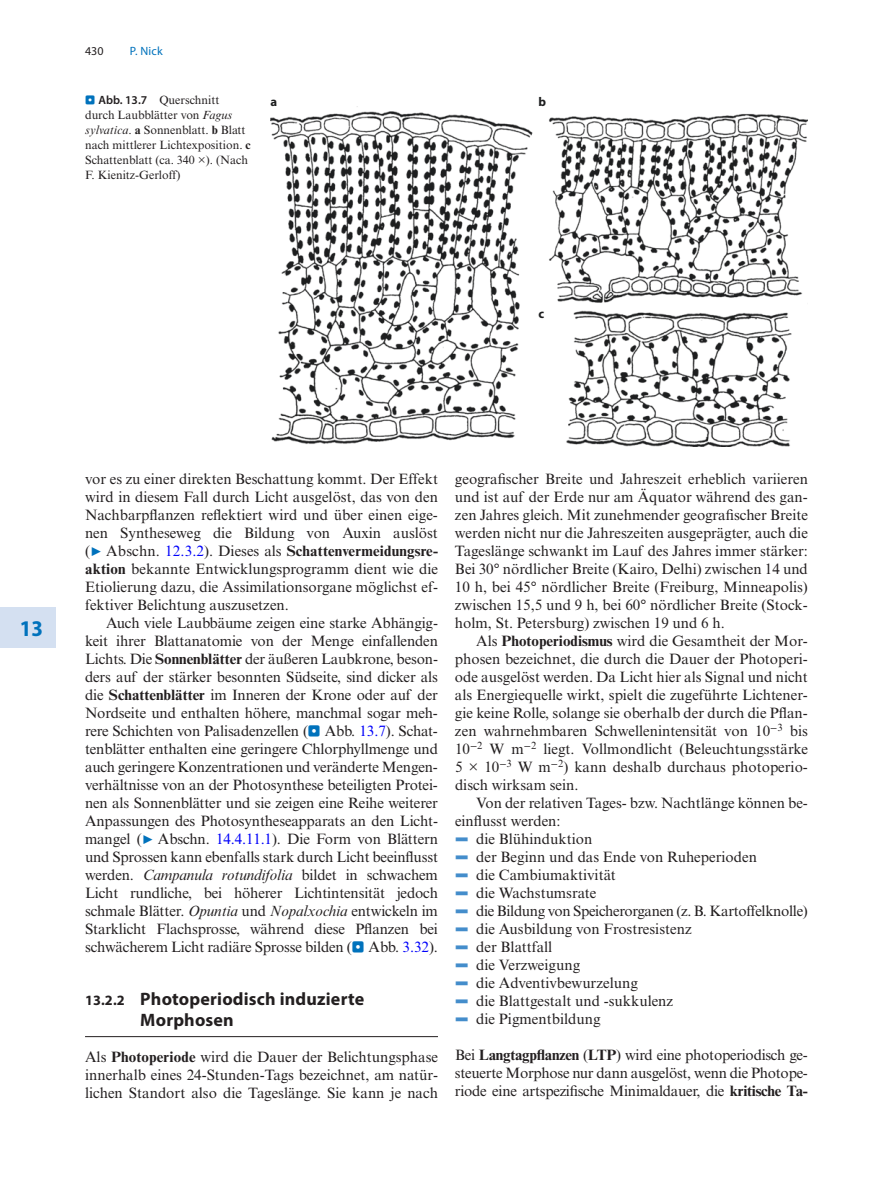
<style>
.page{position:relative;width:893px;height:1187px;background:#fff}
.page>*{position:absolute;margin:0;border:0;box-sizing:border-box;transform-origin:0 0}
.t1{font:700 semi-condensed 22.5px "Myriad Pro";color:#0072bc}
.t2{font:700 18px/21px "Myriad Pro";letter-spacing:.01em;color:#231f20}
.t3{font:15px/18px "Times New Roman MT Std";color:#231f20;text-align:justify}
.t4{font:700 12.75px "Myriad";color:#1d1e1f}
.t5{font:12px/15px "Times New Roman MT Std";color:#231f20}
.t6{font:12px "Myriad Pro Regular 2";color:#0072bc}
.t7{font:12px "Myriad Pro";color:#231f20}
.s1{font-family:"Blik Buttons";color:#0072bc}
.s2{font-family:"Myriad Pro";font-weight:600}
.s3{font-style:italic}
.s4{font-weight:700}
.s5{color:#0000fa}
.s6{font-size:14.25px}
.s7{font-family:"Blik Buttons";color:#448dcb}
</style>
<div class="page">
<div style="left:0;top:607px;width:55px;height:40px;background:#d4e0f1"></div>
<hr style="left:85px;top:1036px;width:353px;height:1px;background:#231f20">
<img style="left:271px;top:106px;width:537px;height:340px">
<p class="t7" style="left:85px;top:44px;width:20px">430</p>
<p class="t6" style="left:130px;top:44px;width:34px">P. Nick</p>
<p class="t5" style="left:85px;top:93px;width:167px"><span class="s1">..</span> <span class="s2">Abb. 13.7</span> Querschnitt durch Laubblätter von <span class="s3">Fagus sylvatica</span>. <span class="s4">a</span> Sonnenblatt. <span class="s4">b</span> Blatt nach mittlerer Lichtexposition. <span class="s4">c<br></span>Schattenblatt (ca. 340 ×). (Nach<br>F. Kienitz-Gerloff)</p>
<p class="t4" style="left:271px;top:95px;width:8px">a</p>
<p class="t4" style="left:538px;top:95px;width:9px">b</p>
<p class="t4" style="left:538px;top:307px;width:7px">c</p>
<h1 class="t1" style="left:20px;top:613px;width:25px">13</h1>
<p class="t3" style="left:85px;top:470px;width:354px">vor es zu einer direkten Beschattung kommt. Der Effekt wird in diesem Fall durch Licht ausgelöst, das von den Nachbarpflanzen reflektiert wird und über einen eige&shy;nen Syntheseweg die Bildung von Auxin auslöst (<span class="s1">7</span> Abschn. <span class="s5">12.3.2</span>). Dieses als <span class="s4">Schattenvermeidungsre&shy;aktion</span> bekannte Entwicklungsprogramm dient wie die Etiolierung dazu, die Assimilationsorgane möglichst ef&shy;fektiver Belichtung auszusetzen.</p>
<p class="t3" style="left:85px;top:614px;width:354px;text-indent:21px">Auch viele Laubbäume zeigen eine starke Abhängig&shy;keit ihrer Blattanatomie von der Menge einfallenden Lichts. Die <span class="s4">Sonnenblätter</span> der äußeren Laubkrone, beson&shy;ders auf der stärker besonnten Südseite, sind dicker als die <span class="s4">Schattenblätter</span> im Inneren der Krone oder auf der Nordseite und enthalten höhere, manchmal sogar meh&shy;rere Schichten von Palisadenzellen (<span class="s1">.</span> Abb. <span class="s5">13.7</span>). Schat&shy;tenblätter enthalten eine geringere Chlorphyllmenge und auch geringere Konzentrationen und veränderte Mengen&shy;verhältnisse von an der Photosynthese beteiligten Protei&shy;nen als Sonnenblätter und sie zeigen eine Reihe weiterer Anpassungen des Photosyntheseapparats an den Licht&shy;mangel (<span class="s1">7</span> Abschn. <span class="s5">14.4.11.1</span>). Die Form von Blättern und Sprossen kann ebenfalls stark durch Licht beeinflusst werden. <span class="s3">Campanula rotundifolia</span> bildet in schwachem Licht rundliche, bei höherer Lichtintensität jedoch schmale Blätter. <span class="s3">Opuntia</span> und <span class="s3">Nopalxochia</span> entwickeln im Starklicht Flachsprosse, während diese Pflanzen bei schwächerem Licht radiäre Sprosse bilden (<span class="s1">.</span> Abb. <span class="s5">3.32</span>).</p>
<p class="t2" style="left:140px;top:987px;width:225px;text-indent:-55px"><span class="s6">13.2.2</span> Photoperiodisch induzierte<br>Morphosen</p>
<p class="t3" style="left:85px;top:1047px;width:354px">Als <span class="s4">Photoperiode</span> wird die Dauer der Belichtungsphase innerhalb eines 24-Stunden-Tags bezeichnet, am natür&shy;lichen Standort also die Tageslänge. Sie kann je nach</p>
<p class="t3" style="left:455px;top:470px;width:354px">geografischer Breite und Jahreszeit erheblich variieren und ist auf der Erde nur am Äquator während des gan&shy;zen Jahres gleich. Mit zunehmender geografischer Breite werden nicht nur die Jahreszeiten ausgeprägter, auch die Tageslänge schwankt im Lauf des Jahres immer stärker:<br>Bei 30° nördlicher Breite (Kairo, Delhi) zwischen 14 und 10 h, bei 45° nördlicher Breite (Freiburg, Minneapolis) zwischen 15,5 und 9 h, bei 60° nördlicher Breite (Stock&shy;holm, St. Petersburg) zwischen 19 und 6 h.</p>
<p class="t3" style="left:455px;top:632px;width:354px;text-indent:21px">Als <span class="s4">Photoperiodismus</span> wird die Gesamtheit der Mor&shy;phosen bezeichnet, die durch die Dauer der Photoperi&shy;ode ausgelöst werden. Da Licht hier als Signal und nicht als Energiequelle wirkt, spielt die zugeführte Lichtener&shy;gie keine Rolle, solange sie oberhalb der durch die Pflan&shy;zen wahrnehmbaren Schwellenintensität von 10<sup>−</sup><sup>3</sup> bis 10<sup>−</sup><sup>2</sup> W m<sup>−</sup><sup>2</sup> liegt. Vollmondlicht (Beleuchtungsstärke 5 × 10<sup>−</sup><sup>3</sup> W m<sup>−</sup><sup>2</sup>) kann deshalb durchaus photoperio&shy;disch wirksam sein.</p>
<p class="t3" style="left:455px;top:794px;width:354px;text-align:left;text-indent:21px">Von der relativen Tages- bzw. Nachtlänge können be&shy;einflusst werden:<br><span class="s7">5</span> die Blühinduktion<br><span class="s7">5</span> der Beginn und das Ende von Ruheperioden<br><span class="s7">5</span> die Cambiumaktivität<br><span class="s7">5</span> die Wachstumsrate<br><span class="s7">5</span> die Bildung von Speicherorganen (z. B. Kartoffelknolle)<br><span class="s7">5</span> die Ausbildung von Frostresistenz<br><span class="s7">5</span> der Blattfall<br><span class="s7">5</span> die Verzweigung<br><span class="s7">5</span> die Adventivbewurzelung<br><span class="s7">5</span> die Blattgestalt und -sukkulenz<br><span class="s7">5</span> die Pigmentbildung</p>
<p class="t3" style="left:455px;top:1046px;width:354px">Bei <span class="s4">Langtagpflanzen</span> (<span class="s4">LTP</span>) wird eine photoperiodisch ge&shy;steuerte Morphose nur dann ausgelöst, wenn die Photope&shy;riode eine artspezifische Minimaldauer, die <span class="s4">kritische Ta-</span></p>
</div>
